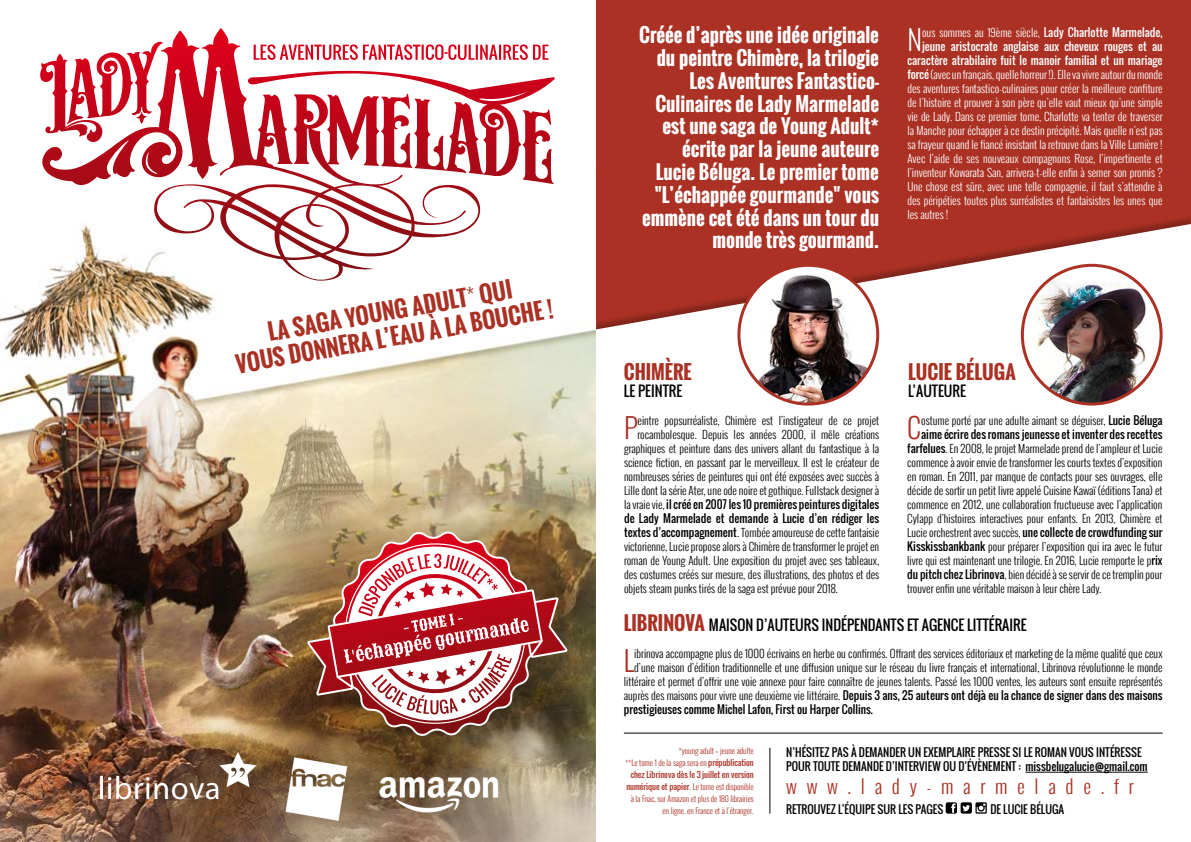
<style>
.page{position:relative;width:1191px;height:842px;background:#fff}
.page>*{position:absolute;margin:0;border:0;box-sizing:border-box;transform-origin:0 0}
.t1{font:300 27.7px "Oswald";color:#aa3124}
.t2{font:300 27.7px "Oswald";color:#fff}
.t3{font:700 22px/26.4px "Oswald";color:#aa3124;text-align:center}
.t4{font:700 19px/22.8px "Oswald";color:#fff;text-align:right}
.t5{font:300 19px "Oswald";letter-spacing:.51em;color:#aa3124}
.t6{font:700 19px "Oswald";color:#aa3124}
.t7{font:14px "Oswald";color:#000}
.t8{font:300 11px "Oswald";color:#000}
.t9{font:300 11px "Oswald";color:#fff}
.t10{font:11px/13.2px "Oswald";color:#000}
.t11{font:11px "Oswald";color:#fff}
.t12{font:300 8px/12px "Oswald";color:#aa3124;text-align:right}
.s1{font-weight:300}
.s2{font-weight:400}
.s3{font-weight:700;font-size:19px;color:#aa3124}
</style>
<div class="page">
<div style="left:595px;top:0;width:596px;height:842px;background:#aa3124"></div>
<svg style="left:595px;top:224px;width:596px;height:618px;fill:#fff"></svg>
<img style="left:0;top:28px;width:595px;height:814px">
<hr style="left:624px;top:733px;width:538px;height:1px;background:#000">
<img style="left:86px;top:753px;width:178px;height:72px">
<img style="left:372px;top:753px;width:137px;height:72px">
<img style="left:267px;top:753px;width:102px;height:72px">
<hr style="left:1025px;top:772px;width:122px;height:1px;background:#000">
<img style="left:739px;top:267px;width:138px;height:137px">
<div style="left:737px;top:264px;width:142px;height:142px;border:3px solid #aa3124;border-radius:50%"></div>
<img style="left:1022px;top:265px;width:139px;height:139px;border-radius:69px">
<div style="left:1020px;top:264px;width:142px;height:142px;border:3px solid #aa3124;border-radius:50%"></div>
<hr style="left:769px;top:748px;width:1px;height:66px;background:#000">
<svg style="left:40px;top:29px;width:188px;height:163px"></svg>
<svg style="left:945px;top:802px;width:41px;height:12px"></svg>
<svg style="left:307px;top:531px;width:260px;height:205px"></svg>
<img style="left:334px;top:532px;width:200px;height:201px">
<h2 class="t3" style="left:229px;top:325px;width:323px;rotate:-10deg">La saga Young Adult<span class="s1">*</span> qui<br>vous donnera l’eau à la bouche !</h2>
<p class="t4" style="left:639px;top:24px;width:241px">Créée d’après une idée originale du peintre Chimère, la trilogie<br>Les Aventures Fantastico-<br>Culinaires de Lady Marmelade est une saga de Young Adult* écrite par la jeune auteure<br>Lucie Béluga. Le premier tome "L’échappée gourmande" vous emmène cet été dans un tour du monde très gourmand.</p>
<h1 class="t2" style="left:907px;top:20px;width:16px">N</h1>
<p class="t9" style="left:922px;top:25px;width:242px">ous sommes au 19ème siècle, <span class="s2">Lady Charlotte Marmelade,</span></p>
<p class="t11" style="left:922px;top:38px;width:242px">jeune aristocrate anglaise aux cheveux rouges et au</p>
<p class="t11" style="left:907px;top:52px;width:257px">caractère atrabilaire fuit le manoir familial et un mariage</p>
<p class="t9" style="left:907px;top:67px;width:257px"><span class="s2">forcé</span> (avec un français, quelle horreur !). Elle va vivre autour du monde</p>
<p class="t9" style="left:907px;top:81px;width:257px">des aventures fantastico-culinaires pour créer la meilleure confiture</p>
<p class="t9" style="left:907px;top:95px;width:257px">de l’histoire et prouver à son père qu’elle vaut mieux qu’une simple</p>
<p class="t9" style="left:907px;top:109px;width:257px">vie de Lady. Dans ce premier tome, Charlotte va tenter de traverser</p>
<p class="t9" style="left:907px;top:123px;width:257px">la Manche pour échapper à ce destin précipité. Mais quelle n’est pas</p>
<p class="t9" style="left:907px;top:137px;width:257px">sa frayeur quand le fiancé insistant la retrouve dans la Ville Lumière !</p>
<p class="t9" style="left:907px;top:151px;width:257px">Avec l’aide de ses nouveaux compagnons Rose, l’impertinente et</p>
<p class="t9" style="left:907px;top:165px;width:257px">l’inventeur Kowarata San, arrivera-t-elle enfin à semer son promis ?</p>
<p class="t9" style="left:907px;top:179px;width:257px">Une chose est sûre, avec une telle compagnie, il faut s’attendre à</p>
<p class="t9" style="left:907px;top:193px;width:257px">des péripéties toutes plus surréalistes et fantaisistes les unes que</p>
<p class="t9" style="left:907px;top:207px;width:42px">les autres !</p>
<h3 class="t6" style="left:624px;top:358px;width:69px">Chimère</h3>
<p class="t7" style="left:624px;top:381px;width:60px">le peintre</p>
<h3 class="t6" style="left:908px;top:358px;width:108px">Lucie Béluga</h3>
<p class="t7" style="left:908px;top:381px;width:59px">l’auteure</p>
<h1 class="t1" style="left:624px;top:407px;width:15px">P</h1>
<p class="t8" style="left:637px;top:412px;width:243px">eintre popsurréaliste, Chimère est l’instigateur de ce projet</p>
<p class="t8" style="left:637px;top:426px;width:243px">rocambolesque. Depuis les années 2000, il mêle créations</p>
<p class="t8" style="left:624px;top:440px;width:257px">graphiques et peinture dans des univers allant du fantastique à la</p>
<p class="t8" style="left:624px;top:454px;width:257px">science fiction, en passant par le merveilleux. Il est le créateur de</p>
<p class="t8" style="left:624px;top:468px;width:257px">nombreuses séries de peintures qui ont été exposées avec succès à</p>
<p class="t8" style="left:624px;top:482px;width:257px">Lille dont la série Ater, une ode noire et gothique. Fullstack designer à</p>
<p class="t10" style="left:624px;top:498px;width:257px"><span class="s1">la vraie vie,</span> il créé en 2007 les 10 premières peintures digitales</p>
<p class="t10" style="left:624px;top:512px;width:257px">de Lady Marmelade et demande à Lucie d’en rédiger les</p>
<p class="t8" style="left:624px;top:524px;width:257px"><span class="s2">textes d’accompagnement</span>. Tombée amoureuse de cette fantaisie</p>
<p class="t8" style="left:624px;top:538px;width:257px">victorienne, Lucie propose alors à Chimère de transformer le projet en</p>
<p class="t8" style="left:624px;top:552px;width:257px">roman de Young Adult. Une exposition du projet avec ses tableaux,</p>
<p class="t8" style="left:624px;top:566px;width:257px">des costumes créés sur mesure, des illustrations, des photos et des</p>
<p class="t8" style="left:624px;top:580px;width:215px">objets steam punks tirés de la saga est prévue pour 2018.</p>
<h1 class="t1" style="left:907px;top:407px;width:15px">C</h1>
<p class="t8" style="left:921px;top:412px;width:243px">ostume porté par une adulte aimant se déguiser, <span class="s2">Lucie Béluga</span></p>
<p class="t10" style="left:921px;top:428px;width:243px">aime écrire des romans jeunesse et inventer des recettes</p>
<p class="t8" style="left:907px;top:440px;width:257px"><span class="s2">farfelues</span>. En 2008, le projet Marmelade prend de l’ampleur et Lucie</p>
<p class="t8" style="left:907px;top:454px;width:257px">commence à avoir envie de transformer les courts textes d’exposition</p>
<p class="t8" style="left:907px;top:468px;width:257px">en roman. En 2011, par manque de contacts pour ses ouvrages, elle</p>
<p class="t8" style="left:907px;top:482px;width:257px">décide de sortir un petit livre appelé Cuisine Kawaï (éditions Tana) et</p>
<p class="t8" style="left:907px;top:496px;width:257px">commence en 2012, une collaboration fructueuse avec l’application</p>
<p class="t8" style="left:907px;top:510px;width:257px">Cylapp d’histoires interactives pour enfants. En 2013, Chimère et</p>
<p class="t10" style="left:907px;top:526px;width:257px"><span class="s1">Lucie orchestrent avec succès,</span> une collecte de crowdfunding sur</p>
<p class="t8" style="left:907px;top:538px;width:257px"><span class="s2">Kisskissbankbank</span> pour préparer l’exposition qui ira avec le futur</p>
<p class="t8" style="left:907px;top:552px;width:257px">livre qui est maintenant une trilogie. En 2016, Lucie remporte le p<span class="s2">rix</span></p>
<p class="t8" style="left:907px;top:566px;width:257px"><span class="s2">du pitch chez Librinova</span>, bien décidé à se servir de ce tremplin pour</p>
<p class="t8" style="left:907px;top:580px;width:196px">trouver enfin une véritable maison à leur chère Lady.</p>
<p class="t7" style="left:624px;top:614px;width:404px"><span class="s3">Librinova</span> maison d’auteurs indépendants et agence littéraire</p>
<h1 class="t1" style="left:624px;top:641px;width:12px">L</h1>
<p class="t8" style="left:634px;top:646px;width:530px">ibrinova accompagne plus de 1000 écrivains en herbe ou confirmés. Offrant des services éditoriaux et marketing de la même qualité que ceux</p>
<p class="t8" style="left:634px;top:660px;width:530px">d’une maison d’édition traditionnelle et une diffusion unique sur le réseau du livre français et international, Librinova révolutionne le monde</p>
<p class="t8" style="left:624px;top:674px;width:540px">littéraire et permet d’offrir une voie annexe pour faire connaître de jeunes talents. Passé les 1000 ventes, les auteurs sont ensuite représentés</p>
<p class="t10" style="left:624px;top:689px;width:540px"><span class="s1">auprès des maisons pour vivre une deuxième vie littéraire.</span> Depuis 3 ans, 25 auteurs ont déjà eu la chance de signer dans des maisons</p>
<p class="t10" style="left:624px;top:703px;width:250px">prestigieuses comme Michel Lafon, First ou Harper Collins.</p>
<p class="t12" style="left:625px;top:744px;width:130px">*young adult = jeune adulte<br>**Le tome 1 de la saga sera en <span class="s2">prépublication chez Librinova dès le 3 juillet en version numérique et papier</span>. Le tome est disponible à la Fnac, sur Amazon et plus de 180 librairies en ligne, en France et à l’étranger.</p>
<p class="t10" style="left:786px;top:746px;width:363px">N’hésitez pas à demander un exemplaire presse si le roman vous intéresse<br>Pour toute demande d’interview ou d’évènement : missbelugalucie@gmail.com</p>
<h3 class="t5" style="left:786px;top:772px;width:349px">www.lady-marmelade.fr</h3>
<p class="t10" style="left:786px;top:802px;width:159px">Retrouvez l’équipe sur les pages</p>
<p class="t10" style="left:990px;top:802px;width:75px">de lucie Béluga</p>
</div>
